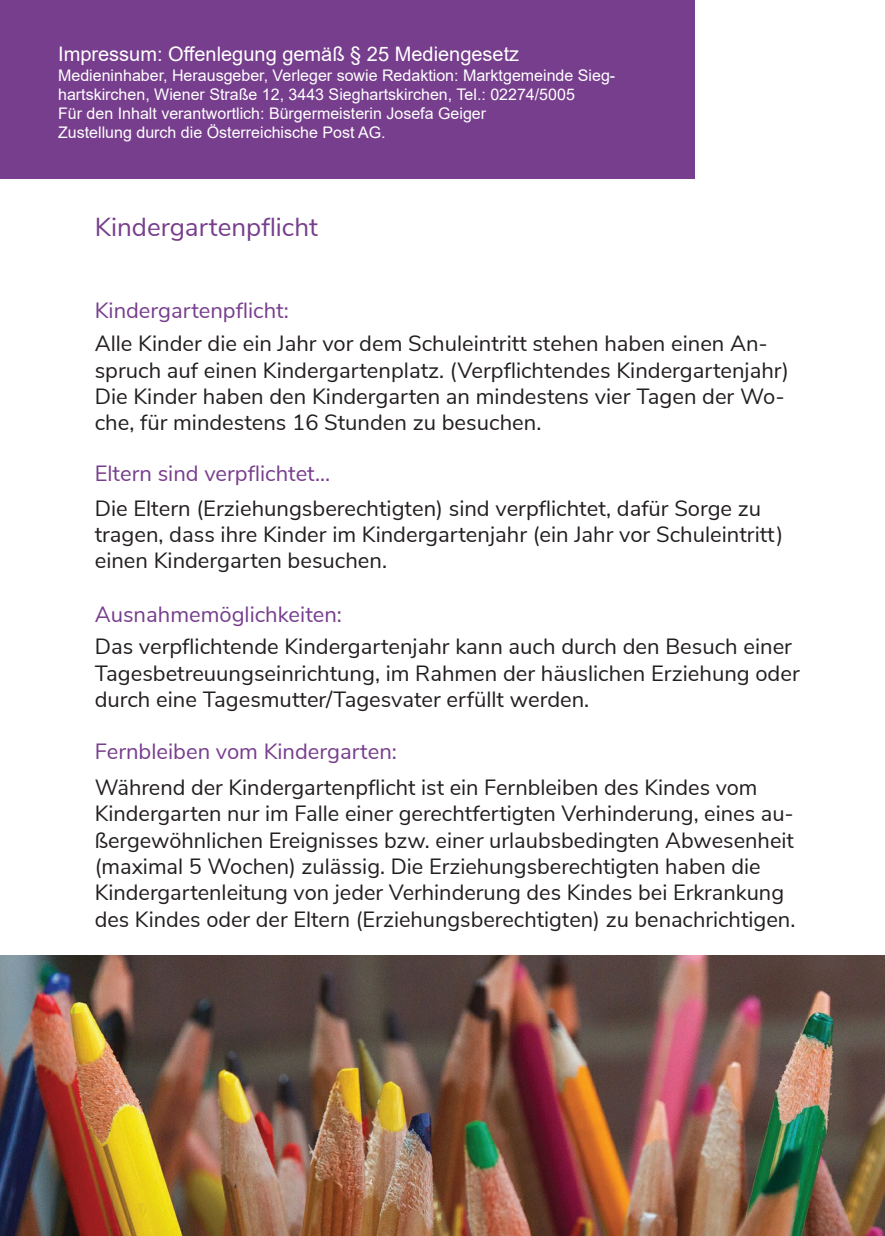
<style>
.page{position:relative;width:885px;height:1236px;background:#fff}
.page>*{position:absolute;margin:0;border:0;box-sizing:border-box;transform-origin:0 0}
.t1{font:26px "Nunito Sans";color:#773e8d}
.t2{font:22px/26.4px "Nunito Sans";color:#231f20}
.t3{font:22px "Nunito Sans";color:#773e8d}
.t4{font:20px "Arial";color:#fff}
.t5{font:16px/19.2px "Arial";color:#fff}
</style>
<div class="page">
<div style="left:0;top:0;width:694px;height:179px;background:#773e8d"></div>
<img style="left:0;top:955px;width:884px;height:281px">
<p class="t4" style="left:58px;top:41px;width:462px">Impressum: Offenlegung gemäß § 25 Mediengesetz</p>
<p class="t5" style="left:58px;top:65px;width:558px">Medieninhaber, Herausgeber, Verleger sowie Redaktion: Marktgemeinde Sieg&shy;hartskirchen, Wiener Straße 12, 3443 Sieghartskirchen, Tel.: 02274/5005<br>Für den Inhalt verantwortlich: Bürgermeisterin Josefa Geiger<br>Zustellung durch die Österreichische Post AG.</p>
<p class="t1" style="left:95px;top:208px;width:225px">Kindergartenpflicht</p>
<p class="t3" style="left:95px;top:295px;width:195px">Kindergartenpflicht:</p>
<p class="t2" style="left:95px;top:329px;width:695px">Alle Kinder die ein Jahr vor dem Schuleintritt stehen haben einen An&shy;spruch auf einen Kindergartenplatz. (Verpflichtendes Kindergartenjahr)<br>Die Kinder haben den Kindergarten an mindestens vier Tagen der Wo&shy;che, für mindestens 16 Stunden zu besuchen.</p>
<p class="t3" style="left:95px;top:458px;width:237px">Eltern sind verpflichtet...</p>
<p class="t2" style="left:95px;top:493px;width:690px">Die Eltern (Erziehungsberechtigten) sind verpflichtet, dafür Sorge zu tragen, dass ihre Kinder im Kindergartenjahr (ein Jahr vor Schuleintritt) einen Kindergarten besuchen.</p>
<p class="t3" style="left:95px;top:598px;width:249px">Ausnahmemöglichkeiten:</p>
<p class="t2" style="left:95px;top:632px;width:706px">Das verpflichtende Kindergartenjahr kann auch durch den Besuch einer<br>Tagesbetreuungseinrichtung, im Rahmen der häuslichen Erziehung oder durch eine Tagesmutter/Tagesvater erfüllt werden.</p>
<p class="t3" style="left:95px;top:736px;width:304px">Fernbleiben vom Kindergarten:</p>
<p class="t2" style="left:95px;top:772px;width:702px">Während der Kindergartenpflicht ist ein Fernbleiben des Kindes vom Kindergarten nur im Falle einer gerechtfertigten Verhinderung, eines au&shy;ßergewöhnlichen Ereignisses bzw. einer urlaubsbedingten Abwesenheit (maximal 5 Wochen) zulässig. Die Erziehungsberechtigten haben die Kindergartenleitung von jeder Verhinderung des Kindes bei Erkrankung des Kindes oder der Eltern (Erziehungsberechtigten) zu benachrichtigen.</p>
</div>
